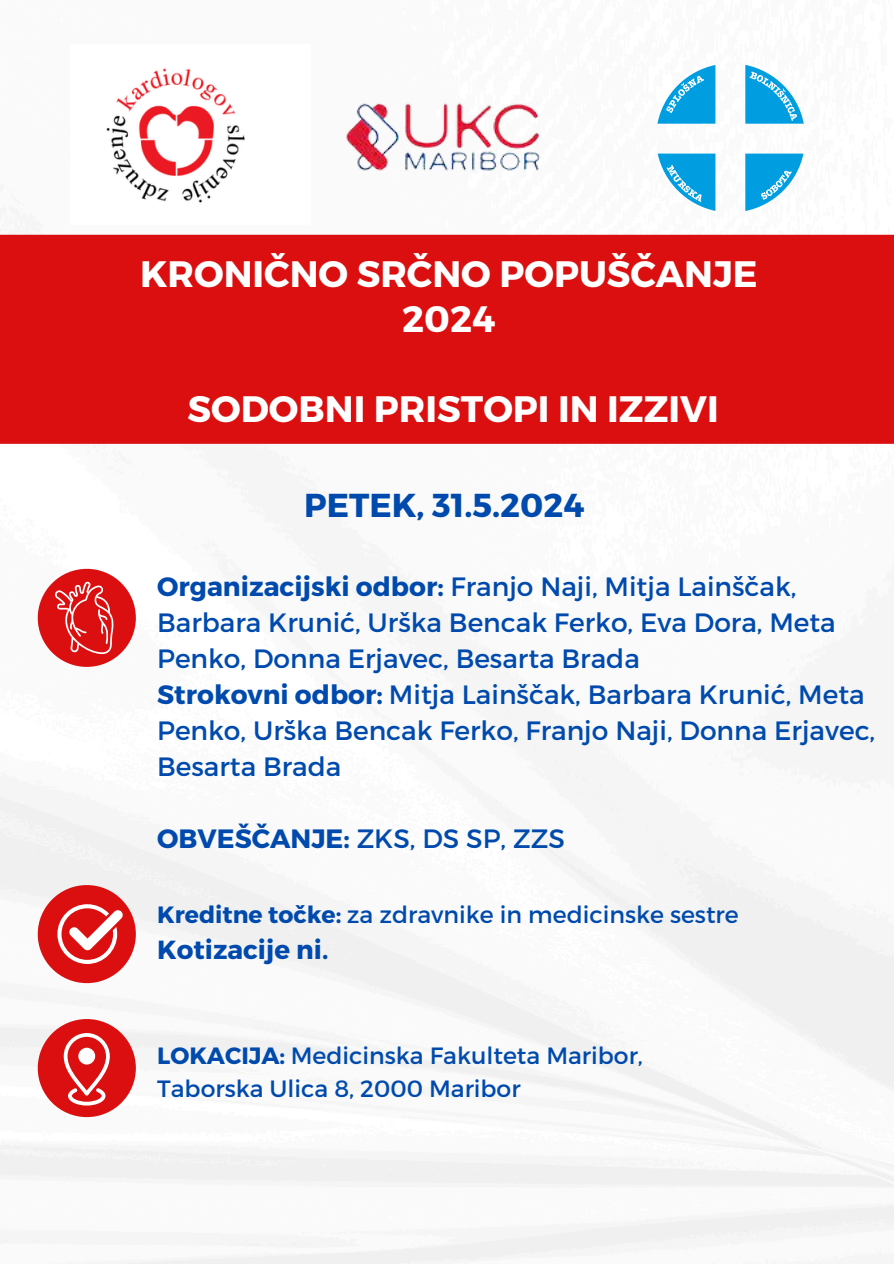
<style>
.page{position:relative;width:894px;height:1264px;background:#fff}
.page>*{position:absolute;margin:0;border:0;box-sizing:border-box;transform-origin:0 0}
.t1{font:700 36.75px/44.7px "Montserrat";color:#fff;text-align:center}
.t2{font:700 33.15px "Montserrat";color:#004aad}
.t3{font:26.55px/36px "Montserrat";color:#004aad}
.t4{font:700 26.25px "Montserrat";color:#004aad}
.t5{font:23.55px "Montserrat";color:#004aad}
.s1{font-weight:700}
</style>
<div class="page">
<img style="left:0;top:65px;width:893px;height:1198px">
<div style="left:0;top:235px;width:893px;height:209px;background:#db0f0f"></div>
<img style="left:329px;top:65px;width:217px;height:138px">
<svg style="left:657px;top:65px;width:58px;height:59px"></svg>
<svg style="left:745px;top:65px;width:58px;height:59px"></svg>
<svg style="left:657px;top:154px;width:58px;height:57px"></svg>
<svg style="left:745px;top:154px;width:58px;height:57px"></svg>
<img style="left:70px;top:65px;width:240px;height:159px">
<div style="left:38px;top:885px;width:98px;height:98px;background:#db0f0f;border-radius:50%"></div>
<svg style="left:57px;top:904px;width:66px;height:59px"></svg>
<div style="left:38px;top:569px;width:98px;height:98px;background:#db0f0f;border-radius:50%"></div>
<svg style="left:54px;top:581px;width:60px;height:72px"></svg>
<div style="left:38px;top:1019px;width:98px;height:98px;background:#db0f0f;border-radius:50%"></div>
<svg style="left:63px;top:1033px;width:47px;height:72px"></svg>
<div style="left:78px;top:1047px;width:17px;height:17px;background:#fff;border-radius:50%"></div>
<h1 class="t1" style="left:140px;top:250px;width:619px">KRONIČNO SRČNO POPUŠČANJE<br>2024</h1>
<h1 class="t1" style="left:187px;top:384px;width:532px">SODOBNI PRISTOPI IN IZZIVI</h1>
<p class="t2" style="left:304px;top:483px;width:281px">PETEK, 31.5.2024</p>
<h3 class="t3" style="left:157px;top:567px;width:719px"><span class="s1">Organizacijski odbor:</span> Franjo Naji, Mitja Lainščak, Barbara Krunić, Urška Bencak Ferko, Eva Dora, Meta Penko, Donna Erjavec, Besarta Brada<br><span class="s1">Strokovni odbor:</span> Mitja Lainščak, Barbara Krunić, Meta Penko, Urška Bencak Ferko, Franjo Naji, Donna Erjavec, Besarta Brada</h3>
<h2 class="t3" style="left:157px;top:819px;width:409px"><span class="s1">OBVEŠČANJE:</span> ZKS, DS SP, ZZS</h2>
<p class="t5" style="left:157px;top:899px;width:583px"><span class="s1">Kreditne točke:</span> za zdravnike in medicinske sestre</p>
<p class="t4" style="left:157px;top:932px;width:173px">Kotizacije ni.</p>
<h1 class="t5" style="left:157px;top:1040px;width:487px"><span class="s1">LOKACIJA:</span> Medicinska Fakulteta Maribor,</h1>
<p class="t5" style="left:157px;top:1072px;width:365px">Taborska Ulica 8, 2000 Maribor</p>
</div>
